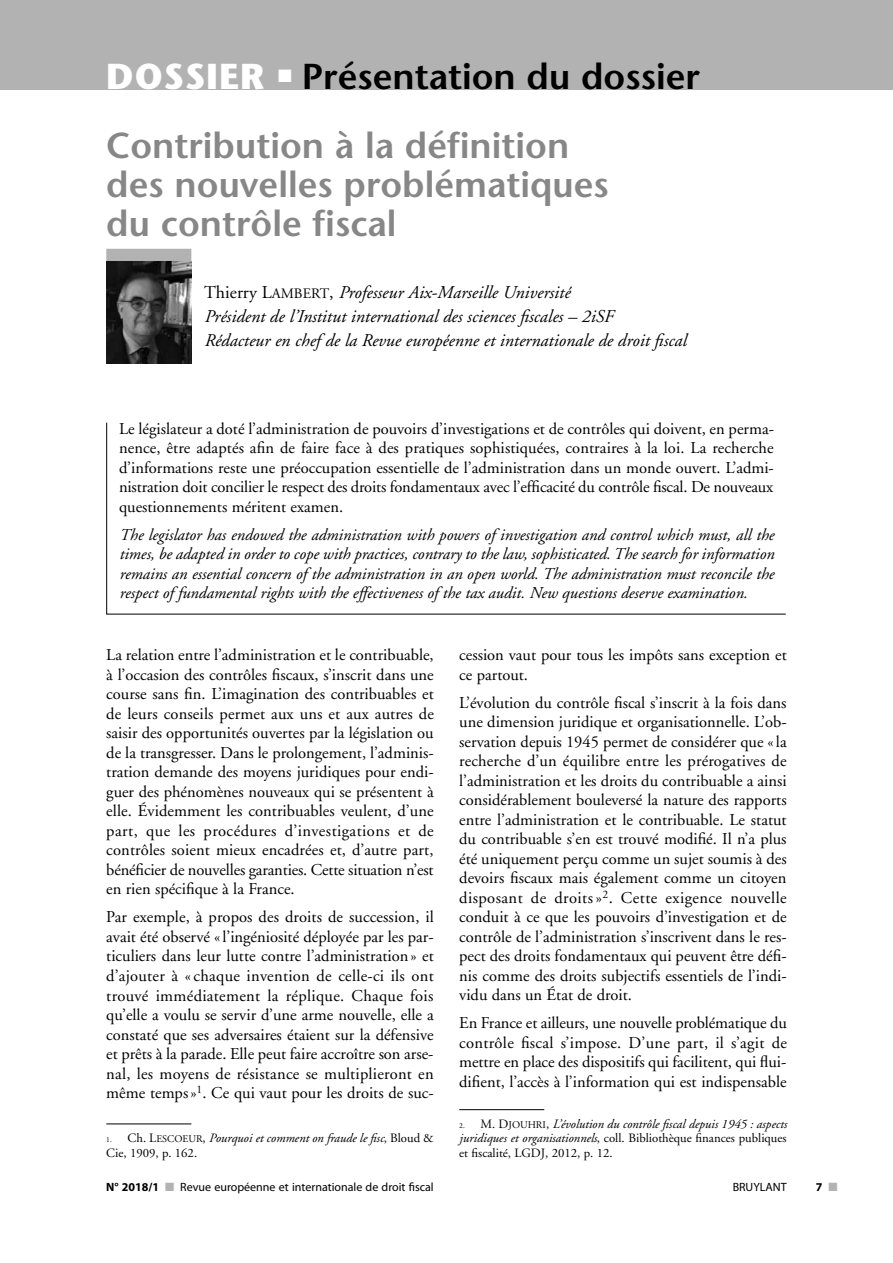
<style>
.page{position:relative;width:893px;height:1263px;background:#fff}
.page>*{position:absolute;margin:0;border:0;box-sizing:border-box;transform-origin:0 0}
.t1{font:600 36px/68.7px "Stone Sans";color:#878787}
.t2{font:italic 18px/24px "Adobe Garamond";color:#000}
.t3{font:16.5px/19.5px "Adobe Garamond";color:#000;text-align:justify}
.t4{font:italic 16.5px/19.5px "Adobe Garamond";color:#000;text-align:justify}
.t5{font:italic 12.75px/14.2px "Adobe Garamond";color:#000}
.t6{font:12px "Myriad Pro";color:#000}
.t7{font:700 12px "Myriad Pro";color:#000}
.s1{font-weight:700;color:#fff}
.s2{color:#000}
.s3{font-style:normal}
.s4{font-family:"Adobe Garamond Regular SC800";font-style:normal;font-size:14.4px}
.s5{font-style:normal;font-size:7.5px}
.s6{font-family:"Adobe Garamond Regular SC800";font-style:normal;font-size:10.2px}
.s7{font-weight:700}
.s8{color:#b3b2b2}
</style>
<div class="page">
<div style="left:0;top:0;width:893px;height:89px;background:#b3b2b2"></div>
<hr style="left:0;top:0;width:1px;height:1263px;background:#e3e3e3">
<div style="left:106px;top:249px;width:85px;height:12px;background:#b3b2b2"></div>
<hr style="left:106px;top:1123px;width:85px;height:1px;background:#000">
<hr style="left:459px;top:1109px;width:85px;height:1px;background:#000">
<img style="left:106px;top:261px;width:85px;height:103px">
<svg style="left:106px;top:422px;width:680px;height:193px"></svg>
<h1 class="t1" style="left:106px;top:42px;width:595px"><span class="s1">DOSSIER</span> <sup>■</sup> <span class="s2">Présentation du dossier<br></span>Contribution à la définition</h1>
<h1 class="t1" style="left:106px;top:165px;width:504px;line-height:39px">des nouvelles problématiques du contrôle fiscal</h1>
<p class="t2" style="left:204px;top:281px;width:484px"><span class="s3">Thierry L</span><span class="s4">AMBERT</span><span class="s3">,</span> Professeur Aix-Marseille Université<br>Président de l’Institut international des sciences fiscales – 2iSF<br>Rédacteur en chef de la Revue européenne et internationale de droit fiscal</p>
<p class="t3" style="left:119px;top:419px;width:656px">Le législateur a doté l’administration de pouvoirs d’investigations et de contrôles qui doivent, en perma&shy;nence, être adaptés afin de faire face à des pratiques sophistiquées, contraires à la loi. La recherche d’informations reste une préoccupation essentielle de l’administration dans un monde ouvert. L’admi&shy;nistration doit concilier le respect des droits fondamentaux avec l’efficacité du contrôle fiscal. De nouveaux questionnements méritent examen.</p>
<p class="t4" style="left:119px;top:525px;width:656px">The legislator has endowed the administration with powers of investigation and control which must, all the times, be adapted in order to cope with practices, contrary to the law, sophisticated. The search for information remains an essential concern of the administration in an open world. The administration must reconcile the respect of fundamental rights with the effectiveness of the tax audit. New questions deserve examination.</p>
<p class="t3" style="left:106px;top:646px;width:329px">La relation entre l’administration et le contribuable, à l’occasion des contrôles fiscaux, s’inscrit dans une course sans fin. L’imagination des contribuables et de leurs conseils permet aux uns et aux autres de saisir des opportunités ouvertes par la législation ou de la transgresser. Dans le prolongement, l’adminis&shy;tration demande des moyens juridiques pour endi&shy;guer des phénomènes nouveaux qui se présentent à elle. Évidemment les contribuables veulent, d’une part, que les procédures d’investigations et de contrôles soient mieux encadrées et, d’autre part, bénéficier de nouvelles garanties. Cette situation n’est en rien spécifique à la France.</p>
<p class="t3" style="left:106px;top:908px;width:329px">Par exemple, à propos des droits de succession, il avait été observé «l’ingéniosité déployée par les par&shy;ticuliers dans leur lutte contre l’administration» et d’ajouter à « chaque invention de celle-ci ils ont trouvé immédiatement la réplique. Chaque fois qu’elle a voulu se servir d’une arme nouvelle, elle a constaté que ses adversaires étaient sur la défensive et prêts à la parade. Elle peut faire accroître son arse&shy;nal, les moyens de résistance se multiplieront en même temps»<sup>1</sup>. Ce qui vaut pour les droits de suc-</p>
<p class="t5" style="left:106px;top:1132px;width:329px"><span class="s5">1.</span> <span class="s3">Ch. L</span><span class="s6">ESCOEUR</span><span class="s3">,</span> Pourquoi et comment on fraude le fisc<span class="s3">, Bloud &amp;<br>Cie, 1909, p. 162.</span></p>
<p class="t3" style="left:459px;top:646px;width:329px">cession vaut pour tous les impôts sans exception et ce partout.</p>
<p class="t3" style="left:459px;top:693px;width:329px">L’évolution du contrôle fiscal s’inscrit à la fois dans une dimension juridique et organisationnelle. L’ob&shy;servation depuis 1945 permet de considérer que «la recherche d’un équilibre entre les prérogatives de l’administration et les droits du contribuable a ainsi considérablement bouleversé la nature des rapports entre l’administration et le contribuable. Le statut du contribuable s’en est trouvé modifié. Il n’a plus été uniquement perçu comme un sujet soumis à des devoirs fiscaux mais également comme un citoyen disposant de droits»<sup>2</sup>. Cette exigence nouvelle conduit à ce que les pouvoirs d’investigation et de contrôle de l’administration s’inscrivent dans le res&shy;pect des droits fondamentaux qui peuvent être défi&shy;nis comme des droits subjectifs essentiels de l’indi&shy;vidu dans un État de droit.</p>
<p class="t3" style="left:459px;top:1014px;width:329px">En France et ailleurs, une nouvelle problématique du contrôle fiscal s’impose. D’une part, il s’agit de mettre en place des dispositifs qui facilitent, qui flui&shy;difient, l’accès à l’information qui est indispensable</p>
<p class="t5" style="left:459px;top:1117px;width:329px;text-align:justify"><span class="s5">2.</span> <span class="s3">M. D</span><span class="s6">JOUHRI</span><span class="s3">,</span> L’évolution du contrôle fiscal depuis 1945 : aspects juridiques et organisationnels<span class="s3">, coll. Bibliothèque finances publiques et fiscalité, LGDJ, 2012, p. 12.</span></p>
<p class="t6" style="left:106px;top:1180px;width:329px"><span class="s7">N° 2018/1</span> <span class="s8">■</span> Revue européenne et internationale de droit fiscal</p>
<p class="t6" style="left:733px;top:1180px;width:55px">BRUYLANT</p>
<p class="t7" style="left:816px;top:1180px;width:23px">7 <span class="s8">■</span></p>
</div>
